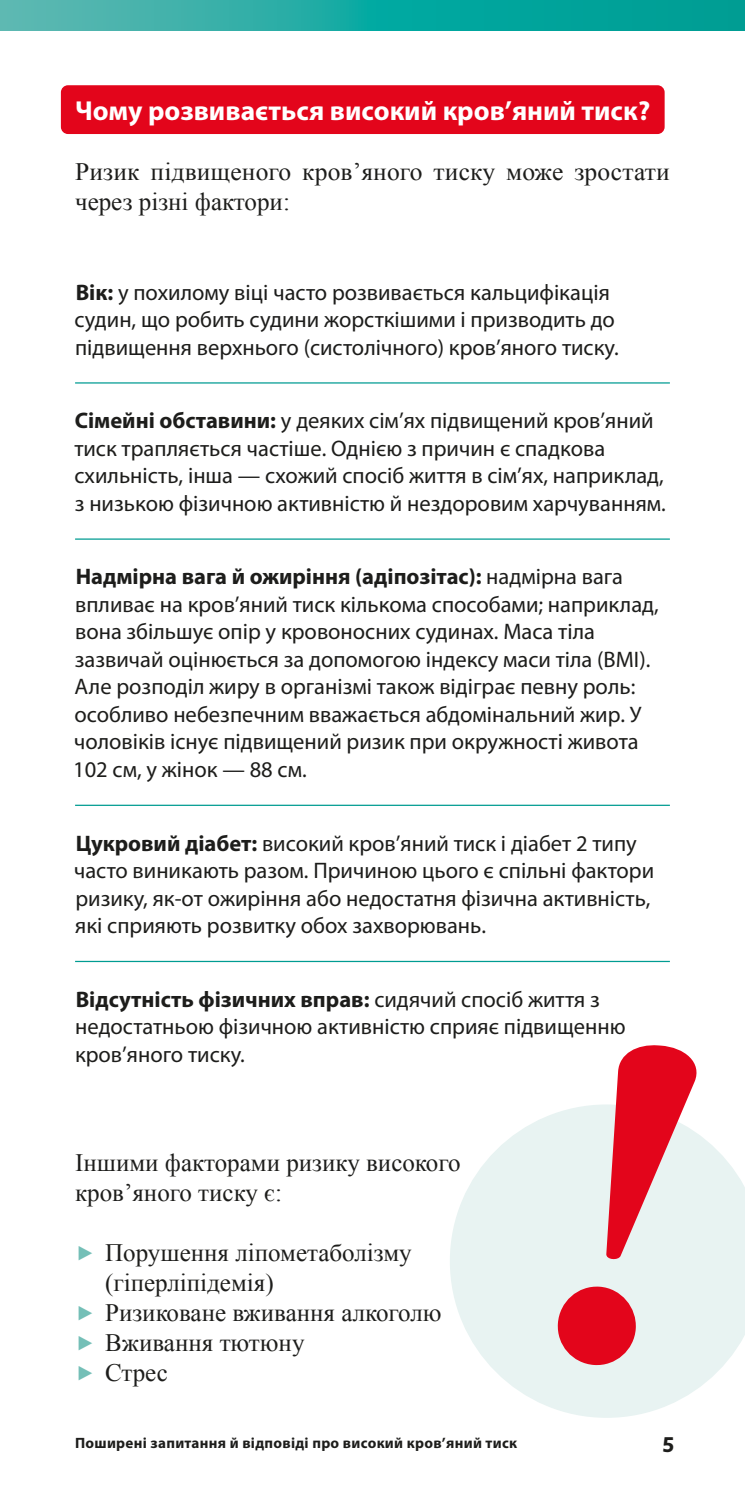
<style>
.page{position:relative;width:745px;height:1489px;background:#fff}
.page>*{position:absolute;margin:0;border:0;box-sizing:border-box;transform-origin:0 0}
.t1{font:700 27.5px "Myriad Pro";color:#fff}
.t2{font:25px/30px "Times New Roman";color:#1d1d1b}
.t3{font:22.5px/27.5px "Myriad Pro";color:#1d1d1b}
.t4{font:700 22.5px "Freight Sans Pro";color:#1d1d1b}
.t5{font:700 15px "Myriad Pro";letter-spacing:.02em;color:#1d1d1b}
.s1{font-weight:700}
</style>
<div class="page">
<svg style="left:0;top:0;width:744px;height:30px;background:#1daaa2"></svg>
<svg style="left:450px;top:1113px;width:294px;height:304px;fill:#e8f3f2"></svg>
<div style="left:61px;top:85px;width:603px;height:49px;background:#e3051b;border-radius:7px"></div>
<hr style="left:75px;top:382px;width:594px;height:1px;background:#009c92">
<hr style="left:75px;top:538px;width:594px;height:1px;background:#009c92">
<hr style="left:75px;top:804px;width:594px;height:2px;background:#009c92">
<hr style="left:75px;top:960px;width:594px;height:2px;background:#009c92">
<svg style="left:556px;top:1045px;width:146px;height:321px;background:#e8a7ad"></svg>
<p class="t1" style="left:75px;top:93px;width:576px">Чому розвивається високий кров’яний тиск?</p>
<p class="t2" style="left:75px;top:156px;width:595px">Ризик підвищеного кров’яного тиску може зростати через різні фактори:</p>
<p class="t3" style="left:74px;top:278px;width:545px"><span class="s1">Вік:</span> у похилому віці часто розвивається кальцифікація судин, що робить судини жорсткішими і призводить до підвищення верхнього (систолічного) кров’яного тиску.</p>
<p class="t3" style="left:74px;top:406px;width:592px"><span class="s1">Сімейні обставини:</span> у деяких сім’ях підвищений кров’яний тиск трапляється частіше. Однією з причин є спадкова схильність, інша — схожий спосіб життя в сім’ях, наприклад, з низькою фізичною активністю й нездоровим харчуванням.</p>
<p class="t3" style="left:73px;top:562px;width:586px"><span class="s1">Надмірна вага й ожиріння (адіпозітас):</span> надмірна вага впливає на кров’яний тиск кількома способами; наприклад, вона збільшує опір у кровоносних судинах. Маса тіла зазвичай оцінюється за допомогою індексу маси тіла (BMI).<br>Але розподіл жиру в організмі також відіграє певну роль: особливо небезпечним вважається абдомінальний жир. У чоловіків існує підвищений ризик при окружності живота 102 см, у жінок — 88 см.</p>
<p class="t3" style="left:74px;top:828px;width:581px"><span class="s1">Цукровий діабет:</span> високий кров’яний тиск і діабет 2 типу часто виникають разом. Причиною цього є спільні фактори ризику, як-от ожиріння або недостатня фізична активність, які сприяють розвитку обох захворювань.</p>
<p class="t3" style="left:75px;top:984px;width:551px"><span class="s1">Відсутність фізичних вправ:</span> сидячий спосіб життя з недостатньою фізичною активністю сприяє підвищенню кров’яного тиску.</p>
<p class="t2" style="left:75px;top:1146px;width:386px">Іншими факторами ризику високого кров’яного тиску є:</p>
<p class="t2" style="left:105px;top:1236px;width:338px">Порушення ліпометаболізму (гіперліпідемія)<br>Ризиковане вживання алкоголю<br>Вживання тютюну<br>Стрес</p>
<p class="t5" style="left:75px;top:1433px;width:443px">Поширені запитання й відповіді про високий кров’яний тиск</p>
<p class="t4" style="left:662px;top:1424px;width:13px">5</p>
</div>
